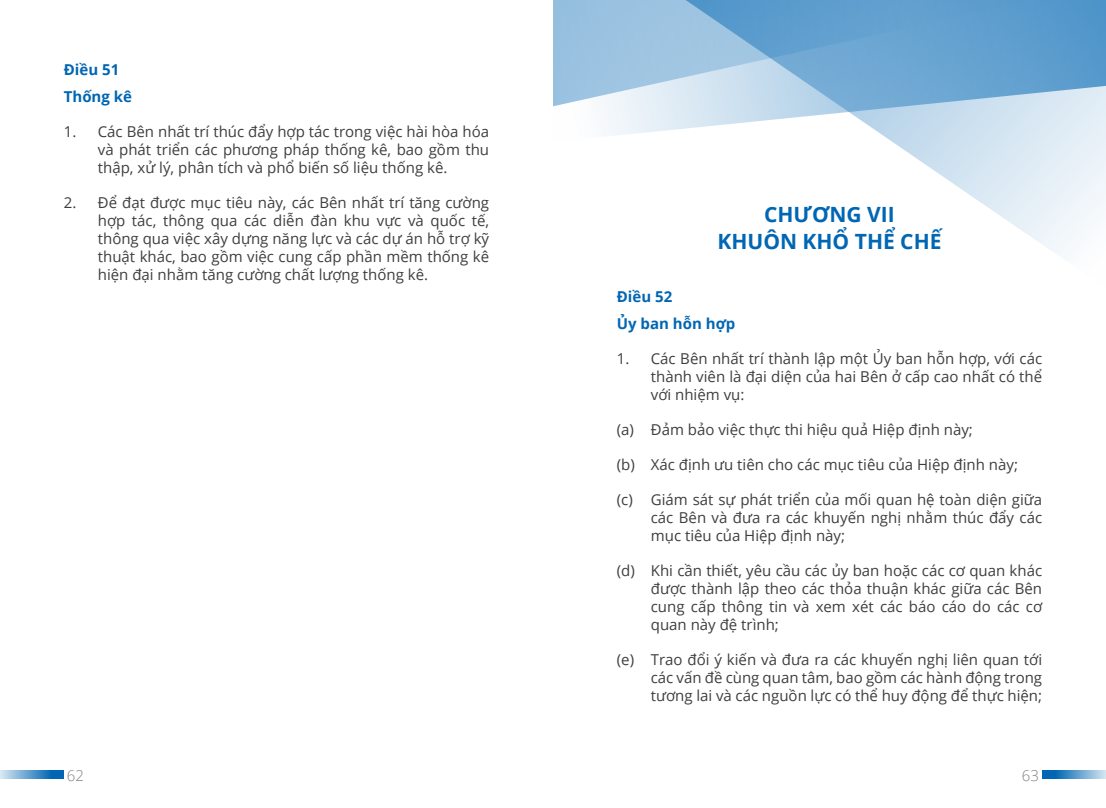
<style>
.page{position:relative;width:1106px;height:808px;background:#fff}
.page>*{position:absolute;margin:0;border:0;box-sizing:border-box;transform-origin:0 0}
.t1{font:700 21px/27px "ESRT Type";color:#0166b3;text-align:center}
.t2{font:15px/18px "ESRT Type";color:#3e3e3f;text-align:justify}
.t3{font:700 15px/26.5px "ESRT Type";color:#0166b3}
.t4{font:300 15px "ESRT Type";color:#808285}
</style>
<div class="page">
<svg style="left:0;top:770px;width:64px;height:9px"></svg>
<svg style="left:1042px;top:770px;width:64px;height:9px"></svg>
<svg style="left:553px;top:106px;width:118px;height:30px;fill:#f5f9fc"></svg>
<svg style="left:671px;top:0;width:435px;height:255px"></svg>
<svg style="left:553px;top:0;width:518px;height:106px;background:#83b4d9"></svg>
<p class="t3" style="left:64px;top:56px;width:70px">Điều 51<br>Thống kê</p>
<p class="t2" style="left:98px;top:122px;width:393px;text-indent:-34px">1. Các Bên nhất trí thúc đẩy hợp tác trong việc hài hòa hóa và phát triển các phương pháp thống kê, bao gồm thu thập, xử lý, phân tích và phổ biến số liệu thống kê.</p>
<p class="t2" style="left:98px;top:193px;width:393px;text-indent:-34px">2. Để đạt được mục tiêu này, các Bên nhất trí tăng cường hợp tác, thông qua các diễn đàn khu vực và quốc tế, thông qua việc xây dựng năng lực và các dự án hỗ trợ kỹ thuật khác, bao gồm việc cung cấp phần mềm thống kê hiện đại nhằm tăng cường chất lượng thống kê.</p>
<h1 class="t1" style="left:717px;top:201px;width:225px">CHƯƠNG VII<br>KHUÔN KHỔ THỂ CHẾ</h1>
<p class="t3" style="left:617px;top:283px;width:120px">Điều 52<br>Ủy ban hỗn hợp</p>
<p class="t2" style="left:651px;top:349px;width:393px;text-indent:-34px">1. Các Bên nhất trí thành lập một Ủy ban hỗn hợp, với các thành viên là đại diện của hai Bên ở cấp cao nhất có thể với nhiệm vụ:</p>
<p class="t2" style="left:617px;top:420px;width:357px">(a) Đảm bảo việc thực thi hiệu quả Hiệp định này;</p>
<p class="t2" style="left:617px;top:455px;width:403px">(b) Xác định ưu tiên cho các mục tiêu của Hiệp định này;</p>
<p class="t2" style="left:651px;top:490px;width:393px;text-indent:-34px">(c) Giám sát sự phát triển của mối quan hệ toàn diện giữa các Bên và đưa ra các khuyến nghị nhằm thúc đẩy các mục tiêu của Hiệp định này;</p>
<p class="t2" style="left:651px;top:561px;width:393px;text-indent:-34px">(d) Khi cần thiết, yêu cầu các ủy ban hoặc các cơ quan khác được thành lập theo các thỏa thuận khác giữa các Bên cung cấp thông tin và xem xét các báo cáo do các cơ quan này đệ trình;</p>
<p class="t2" style="left:651px;top:650px;width:393px;text-indent:-34px">(e) Trao đổi ý kiến và đưa ra các khuyến nghị liên quan tới các vấn đề cùng quan tâm, bao gồm các hành động trong tương lai và các nguồn lực có thể huy động để thực hiện;</p>
<p class="t4" style="left:67px;top:765px;width:19px">62</p>
<p class="t4" style="left:1021px;top:765px;width:19px">63</p>
</div>
